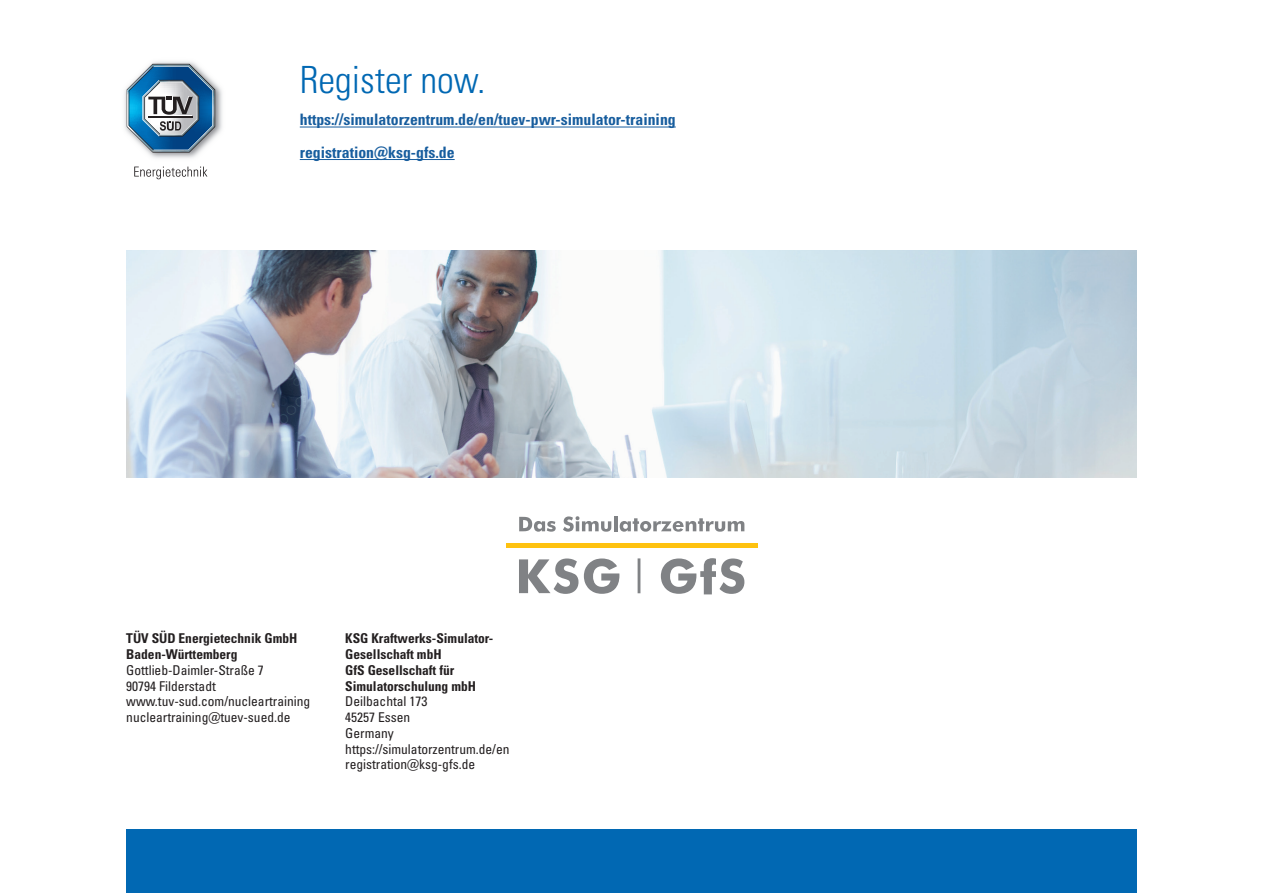
<style>
.page{position:relative;width:1263px;height:893px;background:#fff}
.page>*{position:absolute;margin:0;border:0;box-sizing:border-box;transform-origin:0 0}
.t1{font:37.5px "Univers LTCYR 47 Light Cond";color:#0168b3}
.t2{font:15.75px/32.5px "Univers LTCYR 67 Bold Cond";color:#175d9e}
.t3{font:condensed 13.5px/15.8px "Univers LTCYR 57";color:#231f20}
.t4{font:13.5px/15.8px "Univers LTCYR 67 Bold Cond";color:#231f20}
</style>
<div class="page">
<hr style="left:300px;top:127px;width:376px;height:1px;background:#175d9e">
<hr style="left:300px;top:159px;width:155px;height:1px;background:#175d9e">
<div style="left:126px;top:830px;width:1011px;height:63px;background:#0168b3"></div>
<img style="left:124px;top:61px;width:98px;height:97px">
<svg style="left:127px;top:64px;width:88px;height:89px"></svg>
<svg style="left:134px;top:167px;width:73px;height:12px"></svg>
<img style="left:126px;top:250px;width:1011px;height:227px">
<svg style="left:519px;top:517px;width:37px;height:15px"></svg>
<svg style="left:563px;top:516px;width:48px;height:16px"></svg>
<hr style="left:614px;top:516px;width:3px;height:15px;background:#808285">
<svg style="left:620px;top:518px;width:124px;height:14px"></svg>
<svg style="left:519px;top:558px;width:59px;height:36px"></svg>
<svg style="left:584px;top:558px;width:35px;height:36px"></svg>
<hr style="left:638px;top:558px;width:2px;height:35px;background:#808285">
<svg style="left:661px;top:558px;width:83px;height:36px"></svg>
<div style="left:506px;top:543px;width:251px;height:5px;background:#fec210"></div>
<h1 class="t1" style="left:300px;top:54px;width:187px">Register now.</h1>
<p class="t2" style="left:300px;top:103px;width:377px">https://simulatorzentrum.de/en/tuev-pwr-simulator-training registration@ksg-gfs.de</p>
<p class="t4" style="left:126px;top:630px;width:173px">TÜV SÜD Energietechnik GmbH<br>Baden-Württemberg</p>
<p class="t3" style="left:126px;top:662px;width:185px">Gottlieb-Daimler-Straße 7<br>90794 Filderstadt www.tuv-sud.com/nucleartraining nucleartraining@tuev-sued.de</p>
<p class="t4" style="left:345px;top:630px;width:150px">KSG Kraftwerks-Simulator-<br>Gesellschaft mbH<br>GfS Gesellschaft für<br>Simulatorschulung mbH</p>
<p class="t3" style="left:345px;top:693px;width:166px">Deilbachtal 173<br>45257 Essen<br>Germany https://simulatorzentrum.de/en registration@ksg-gfs.de</p>
</div>
